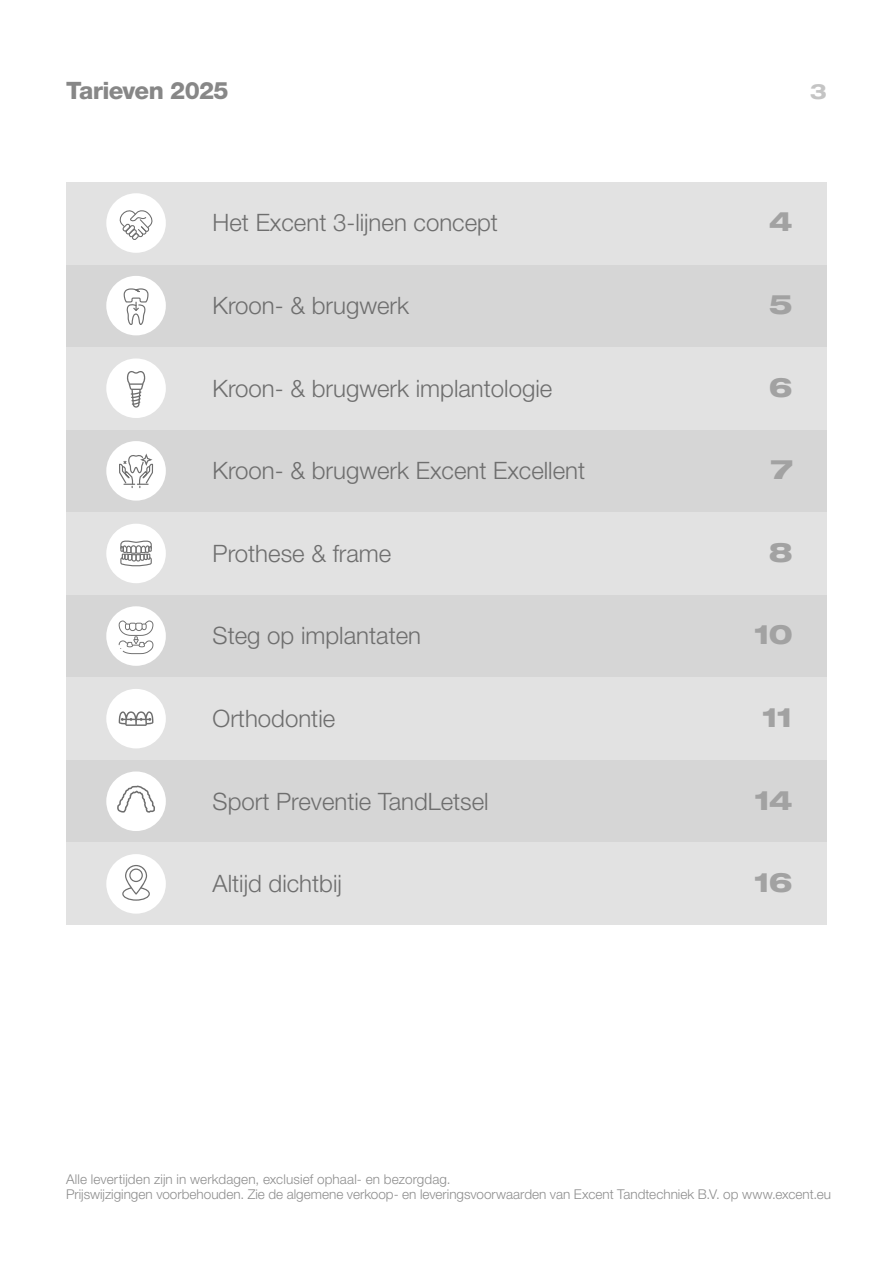
<style>
.page{position:relative;width:893px;height:1263px;background:#fff}
.page>*{position:absolute;margin:0;border:0;box-sizing:border-box;transform-origin:0 0}
.t1{font:800 expanded 27px "Helvetica Neue LT Std";letter-spacing:-.055em;color:#a2a2a2}
.t2{font:300 24px "Helvetica Neue LT Std";color:#6e6e6e}
.t3{font:800 24px "Helvetica Neue LT Std";letter-spacing:-.025em;color:#878787}
.t4{font:700 expanded 21px "Helvetica Neue LT Std";color:#c4c4c4}
.t5{font:300 13.5px/15px "Helvetica Neue LT Std";color:#8e8e8e}
</style>
<div class="page">
<div style="left:66px;top:264px;width:761px;height:83px;background:#d6d6d6"></div>
<div style="left:66px;top:595px;width:761px;height:82px;background:#d6d6d6"></div>
<div style="left:66px;top:429px;width:761px;height:83px;background:#d6d6d6"></div>
<div style="left:66px;top:760px;width:761px;height:82px;background:#d6d6d6"></div>
<div style="left:66px;top:182px;width:761px;height:82px;background:#e2e2e2"></div>
<div style="left:66px;top:512px;width:761px;height:83px;background:#e2e2e2"></div>
<div style="left:66px;top:842px;width:761px;height:83px;background:#e2e2e2"></div>
<div style="left:66px;top:347px;width:761px;height:82px;background:#e2e2e2"></div>
<div style="left:66px;top:677px;width:761px;height:83px;background:#e2e2e2"></div>
<div style="left:106px;top:276px;width:60px;height:59px;background:#fff;border-radius:50%"></div>
<svg style="left:124px;top:288px;width:25px;height:37px"></svg>
<div style="left:106px;top:524px;width:60px;height:59px;background:#fff;border-radius:50%"></div>
<svg style="left:120px;top:540px;width:32px;height:26px"></svg>
<div style="left:106px;top:854px;width:60px;height:60px;background:#fff;border-radius:50%"></div>
<svg style="left:122px;top:865px;width:28px;height:36px"></svg>
<div style="left:106px;top:689px;width:60px;height:59px;background:#fff;border-radius:50%"></div>
<svg style="left:119px;top:711px;width:34px;height:15px"></svg>
<div style="left:106px;top:193px;width:60px;height:60px;background:#fff;border-radius:50%"></div>
<svg style="left:120px;top:210px;width:32px;height:30px"></svg>
<div style="left:106px;top:441px;width:60px;height:60px;background:#fff;border-radius:50%"></div>
<svg style="left:119px;top:454px;width:34px;height:34px"></svg>
<div style="left:106px;top:771px;width:60px;height:60px;background:#fff;border-radius:50%"></div>
<svg style="left:117px;top:786px;width:38px;height:27px"></svg>
<div style="left:106px;top:606px;width:60px;height:60px;background:#fff;border-radius:50%"></div>
<svg style="left:119px;top:620px;width:34px;height:34px"></svg>
<div style="left:106px;top:358px;width:60px;height:60px;background:#fff;border-radius:50%"></div>
<svg style="left:127px;top:371px;width:18px;height:37px"></svg>
<p class="t3" style="left:66px;top:82px;width:164px">Tarieven 2025</p>
<p class="t4" style="left:810px;top:80px;width:19px">3</p>
<p class="t2" style="left:213px;top:214px;width:287px">Het Excent 3-lijnen concept</p>
<p class="t1" style="left:769px;top:206px;width:25px">4</p>
<p class="t2" style="left:213px;top:296px;width:198px">Kroon- &amp; brugwerk</p>
<p class="t1" style="left:769px;top:289px;width:25px">5</p>
<p class="t2" style="left:213px;top:379px;width:341px">Kroon- &amp; brugwerk implantologie</p>
<p class="t1" style="left:769px;top:371px;width:25px">6</p>
<p class="t2" style="left:213px;top:462px;width:374px">Kroon- &amp; brugwerk Excent Excellent</p>
<p class="t1" style="left:770px;top:454px;width:24px">7</p>
<p class="t2" style="left:213px;top:544px;width:180px">Prothese &amp; frame</p>
<p class="t1" style="left:769px;top:537px;width:25px">8</p>
<p class="t2" style="left:213px;top:627px;width:210px">Steg op implantaten</p>
<p class="t1" style="left:754px;top:619px;width:41px">10</p>
<p class="t2" style="left:213px;top:709px;width:124px">Orthodontie</p>
<p class="t1" style="left:762px;top:702px;width:33px">11</p>
<p class="t2" style="left:213px;top:792px;width:278px">Sport Preventie TandLetsel</p>
<p class="t1" style="left:754px;top:784px;width:40px">14</p>
<p class="t2" style="left:213px;top:875px;width:131px">Altijd dichtbij</p>
<p class="t1" style="left:754px;top:867px;width:41px">16</p>
<p class="t5" style="left:66px;top:1173px;width:766px">Alle levertijden zijn in werkdagen, exclusief ophaal- en bezorgdag.<br>Prijswijzigingen voorbehouden. Zie de algemene verkoop- en leveringsvoorwaarden van Excent Tandtechniek B.V. op www.excent.eu</p>
</div>
